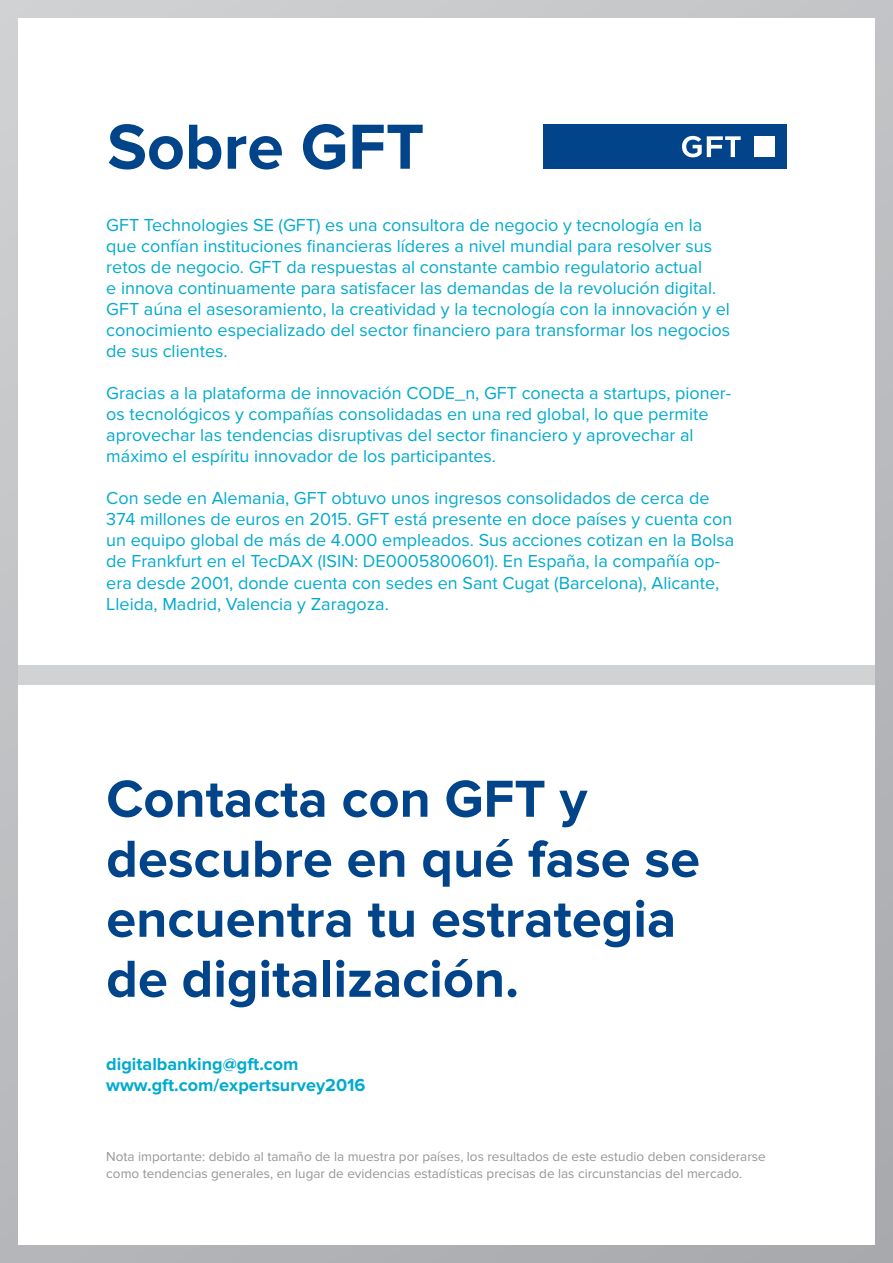
<style>
.page{position:relative;width:893px;height:1263px;background:#fff}
.page>*{position:absolute;margin:0;border:0;box-sizing:border-box;transform-origin:0 0}
.t1{font:700 66px "Proxima Nova";color:#01448a}
.t2{font:700 54px/60px "Proxima Nova";color:#01448a}
.t3{font:18px/21px "Proxima Nova";color:#00abcd}
.t4{font:700 18px/21px "Proxima Nova";color:#00abcd}
.t5{font:13.5px/16.2px "Proxima Nova";color:#939598}
</style>
<div class="page">
<div style="left:15px;top:665px;width:863px;height:18px;background:#d1d2d4"></div>
<div style="left:15px;top:666px;width:863px;height:18px;background:#d1d2d4"></div>
<div style="left:0;top:0;width:893px;height:1263px;border:18px solid #fff"></div>
<div style="left:543px;top:125px;width:244px;height:44px;background:#01448a"></div>
<div style="left:754px;top:136px;width:21px;height:21px;background:#fff"></div>
<svg style="left:682px;top:136px;width:59px;height:21px"></svg>
<p class="t1" style="left:107px;top:109px;width:318px">Sobre GFT</p>
<p class="t3" style="left:106px;top:215px;width:625px">GFT Technologies SE (GFT) es una consultora de negocio y tecnología en la que confían instituciones financieras líderes a nivel mundial para resolver sus retos de negocio. GFT da respuestas al constante cambio regulatorio actual<br>e innova continuamente para satisfacer las demandas de la revolución digital.<br>GFT aúna el asesoramiento, la creatividad y la tecnología con la innovación y el conocimiento especializado del sector financiero para transformar los negocios de sus clientes.</p>
<p class="t3" style="left:106px;top:383px;width:626px">Gracias a la plataforma de innovación CODE_n, GFT conecta a startups, pioner&shy;os tecnológicos y compañías consolidadas en una red global, lo que permite aprovechar las tendencias disruptivas del sector financiero y aprovechar al máximo el espíritu innovador de los participantes.</p>
<p class="t3" style="left:106px;top:488px;width:630px">Con sede en Alemania, GFT obtuvo unos ingresos consolidados de cerca de 374 millones de euros en 2015. GFT está presente en doce países y cuenta con un equipo global de más de 4.000 empleados. Sus acciones cotizan en la Bolsa de Frankfurt en el TecDAX (ISIN: DE0005800601). En España, la compañía op&shy;era desde 2001, donde cuenta con sedes en Sant Cugat (Barcelona), Alicante, Lleida, Madrid, Valencia y Zaragoza.</p>
<p class="t2" style="left:106px;top:770px;width:595px">Contacta con GFT y descubre en qué fase se encuentra tu estrategia de digitalización.</p>
<p class="t4" style="left:106px;top:1054px;width:261px">digitalbanking@gft.com www.gft.com/expertsurvey2016</p>
<p class="t5" style="left:106px;top:1149px;width:661px">Nota importante: debido al tamaño de la muestra por países, los resultados de este estudio deben considerarse como tendencias generales, en lugar de evidencias estadísticas precisas de las circunstancias del mercado.</p>
</div>
